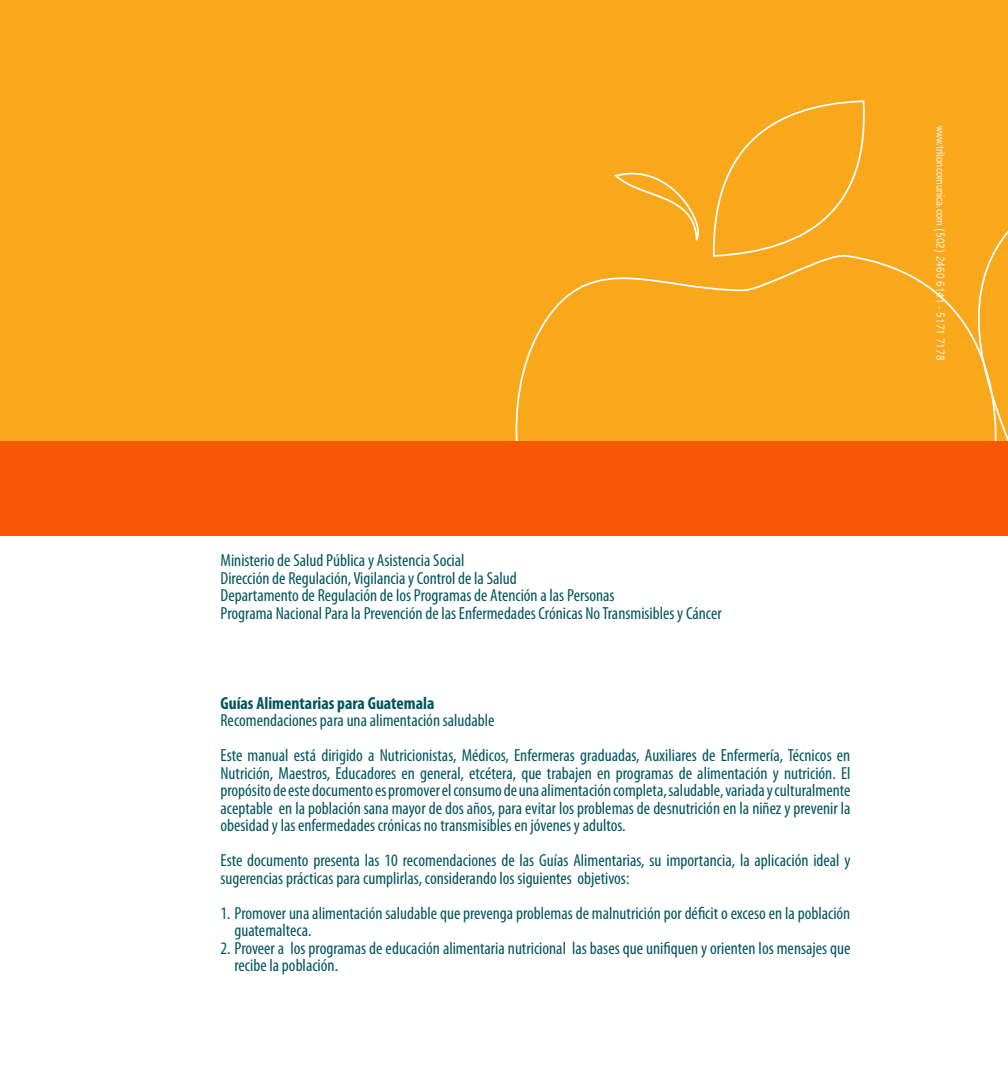
<style>
.page{position:relative;width:1008px;height:1071px;background:#fff}
.page>*{position:absolute;margin:0;border:0;box-sizing:border-box;transform-origin:0 0}
.t1{font:condensed 17.5px/17.5px "Myriad Pro";color:#00555e}
.t2{font:700 condensed 17.5px "Myriad Pro";color:#00555e}
.t3{font:300 condensed 12.25px "Abadi";color:#fff}
</style>
<div class="page">
<div style="left:0;top:0;width:1008px;height:455px;background:#f9a71b"></div>
<svg style="left:712px;top:100px;width:153px;height:149px"></svg>
<svg style="left:614px;top:172px;width:85px;height:69px"></svg>
<svg style="left:515px;top:249px;width:446px;height:192px"></svg>
<svg style="left:961px;top:230px;width:47px;height:211px"></svg>
<div style="left:0;top:441px;width:1008px;height:95px;background:#f85804"></div>
<p class="t1" style="left:220px;top:552px;width:246px">Ministerio de Salud Pública y Asistencia Social</p>
<p class="t1" style="left:220px;top:569px;width:298px">Dirección de Regulación, Vigilancia y Control de la Salud</p>
<p class="t1" style="left:220px;top:587px;width:396px">Departamento de Regulación de los Programas de Atención a las Personas</p>
<p class="t1" style="left:220px;top:604px;width:503px">Programa Nacional Para la Prevención de las Enfermedades Crónicas NoTransmisibles y Cáncer</p>
<p class="t2" style="left:220px;top:692px;width:215px">Guías Alimentarias para Guatemala</p>
<p class="t1" style="left:220px;top:711px;width:276px">Recomendaciones para una alimentación saludable</p>
<p class="t1" style="left:220px;top:746px;width:632px;text-align:justify">Este manual está dirigido a Nutricionistas, Médicos, Enfermeras graduadas, Auxiliares de Enfermería, Técnicos en Nutrición, Maestros, Educadores en general, etcétera, que trabajen en programas de alimentación y nutrición. El propósito de este documento es promover el consumo de una alimentación completa, saludable, variada y culturalmente aceptable en la población sana mayor de dos años, para evitar los problemas de desnutrición en la niñez y prevenir la obesidad y las enfermedades crónicas no transmisibles en jóvenes y adultos.</p>
<p class="t1" style="left:220px;top:851px;width:632px">Este documento presenta las 10 recomendaciones de las Guías Alimentarias, su importancia, la aplicación ideal y sugerencias prácticas para cumplirlas, considerando los siguientes objetivos:</p>
<p class="t1" style="left:234px;top:904px;width:617px;text-indent:-14px">1. Promover una alimentación saludable que prevenga problemas de malnutrición por déficit o exceso en la población guatemalteca.</p>
<p class="t1" style="left:234px;top:939px;width:618px;text-indent:-14px">2. Proveer a los programas de educación alimentaria nutricional las bases que unifiquen y orienten los mensajes que recibe la población.</p>
<p class="t3" style="left:948px;top:126px;width:236px;rotate:90deg">www.tritoncomunica.com (502) 2460 6141 - 5171 7178</p>
</div>
